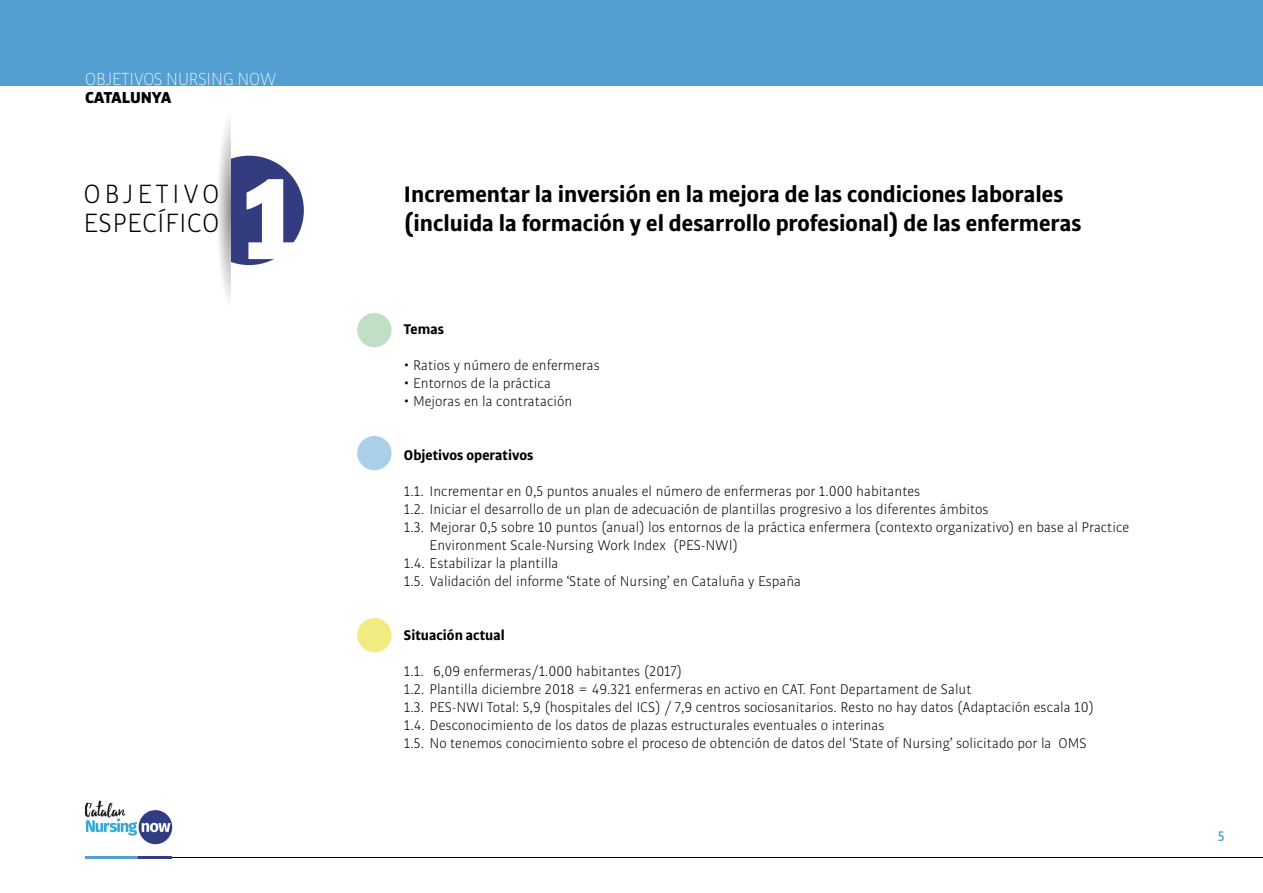
<style>
.page{position:relative;width:1263px;height:893px;background:#fff}
.page>*{position:absolute;margin:0;border:0;box-sizing:border-box;transform-origin:0 0}
.t1{font:900 123px "Bulo";color:#fff}
.t2{font:300 28.35px/29.5px "Bulo";letter-spacing:.015em;color:#000}
.t3{font:700 24px/28.8px "Bulo";color:#000}
.t4{font:100 18.75px "Bulo";color:#fff}
.t5{font:900 16.95px "Bulo";color:#000}
.t6{font:300 15px/18px "Bulo";color:#000}
.t7{font:700 15px "Bulo";color:#000}
.t8{font:500 15px "Bulo";color:#549fd1}
</style>
<div class="page">
<img style="left:218px;top:120px;width:13px;height:180px">
<svg style="left:231px;top:156px;width:73px;height:109px"></svg>
<img style="left:85px;top:800px;width:88px;height:44px">
<hr style="left:85px;top:857px;width:1178px;height:1px;background:#000">
<hr style="left:85px;top:856px;width:53px;height:3px;background:#549fd1">
<hr style="left:138px;top:856px;width:34px;height:3px;background:#333c7f">
<div style="left:0;top:0;width:1263px;height:85px;background:#549fd1"></div>
<div style="left:357px;top:618px;width:34px;height:34px;background:#f0eb83;border-radius:50%"></div>
<div style="left:357px;top:436px;width:34px;height:34px;background:#aacfe8;border-radius:50%"></div>
<div style="left:357px;top:313px;width:34px;height:34px;background:#c1dfc4;border-radius:50%"></div>
<p class="t4" style="left:85px;top:68px;width:193px">OBJETIVOS NURSING NOW</p>
<p class="t5" style="left:85px;top:86px;width:88px">CATALUNYA</p>
<h2 class="t2" style="left:83px;top:178px;width:138px">OBJETIVO<br>ESPECÍFICO</h2>
<h1 class="t1" style="left:241px;top:136px;width:61px">1</h1>
<h3 class="t3" style="left:404px;top:179px;width:679px">Incrementar la inversión en la mejora de las condiciones laborales (incluida la formación y el desarrollo profesional) de las enfermeras</h3>
<p class="t7" style="left:404px;top:319px;width:42px">Temas</p>
<p class="t6" style="left:404px;top:355px;width:197px">• Ratios y número de enfermeras</p>
<p class="t6" style="left:404px;top:373px;width:148px">• Entornos de la práctica</p>
<p class="t6" style="left:404px;top:391px;width:170px">• Mejoras en la contratación</p>
<p class="t7" style="left:404px;top:445px;width:131px">Objetivos operativos</p>
<p class="t6" style="left:404px;top:481px;width:518px">1.1. Incrementar en 0,5 puntos anuales el número de enfermeras por 1.000 habitantes</p>
<p class="t6" style="left:404px;top:499px;width:586px">1.2. Iniciar el desarrollo de un plan de adecuación de plantillas progresivo a los diferentes ámbitos</p>
<p class="t6" style="left:404px;top:517px;width:727px">1.3. Mejorar 0,5 sobre 10 puntos (anual) los entornos de la práctica enfermera (contexto organizativo) en base al Practice</p>
<p class="t6" style="left:429px;top:535px;width:310px">Environment Scale-Nursing Work Index (PES-NWI)</p>
<p class="t6" style="left:404px;top:553px;width:156px">1.4. Estabilizar la plantilla</p>
<p class="t6" style="left:404px;top:571px;width:399px">1.5. Validación del informe ‘State of Nursing’ en Cataluña y España</p>
<p class="t7" style="left:404px;top:625px;width:102px">Situación actual</p>
<p class="t6" style="left:404px;top:661px;width:692px">1.1. 6,09 enfermeras/1.000 habitantes (2017)<br>1.2. Plantilla diciembre 2018 = 49.321 enfermeras en activo en CAT. Font Departament de Salut<br>1.3. PES-NWI Total: 5,9 (hospitales del ICS) / 7,9 centros sociosanitarios. Resto no hay datos (Adaptación escala 10)<br>1.4. Desconocimiento de los datos de plazas estructurales eventuales o interinas<br>1.5. No tenemos conocimiento sobre el proceso de obtención de datos del ‘State of Nursing’ solicitado por la OMS</p>
<p class="t8" style="left:1218px;top:827px;width:8px">5</p>
</div>
